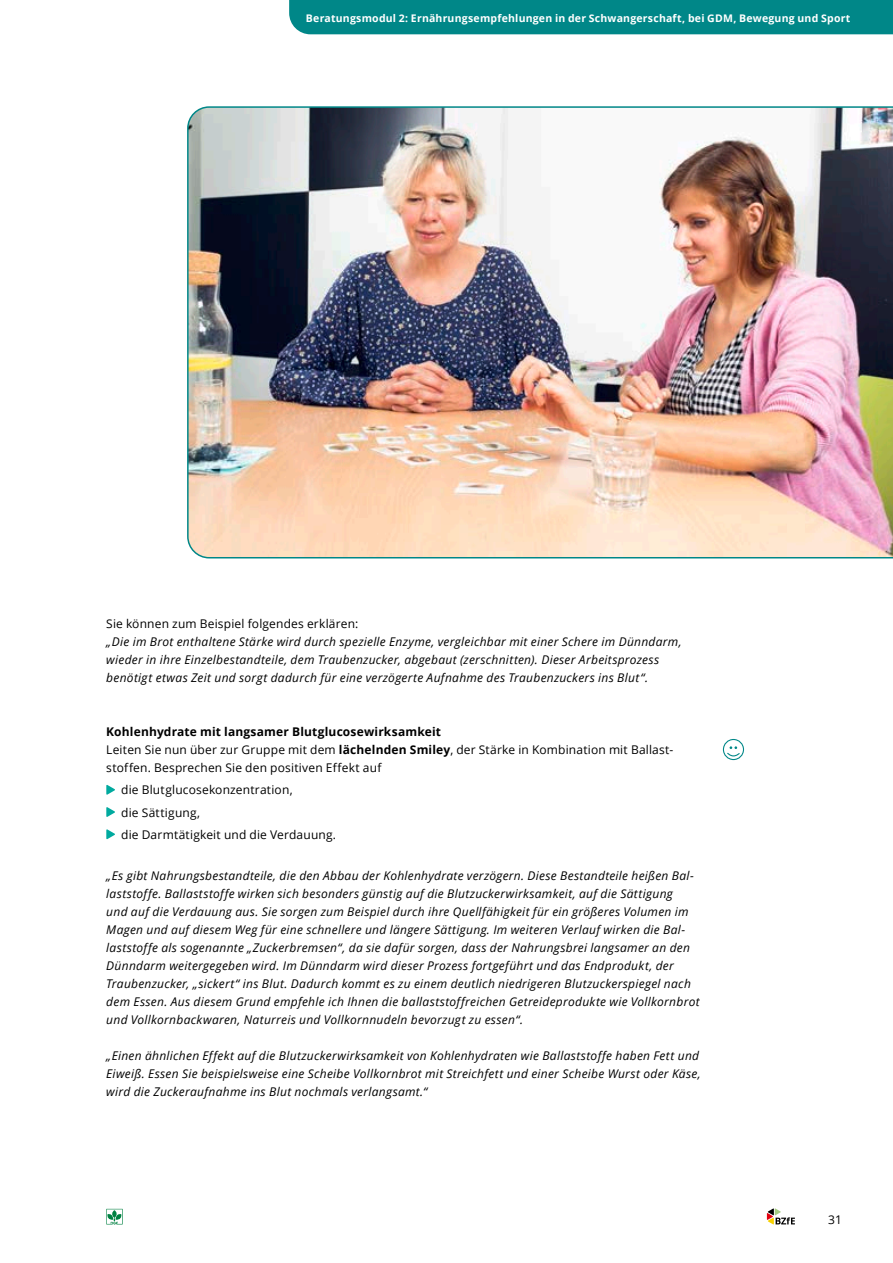
<style>
.page{position:relative;width:893px;height:1263px;background:#fff}
.page>*{position:absolute;margin:0;border:0;box-sizing:border-box;transform-origin:0 0}
.t1{font:italic 12px/18px "Open Sans";letter-spacing:.025em;color:#000}
.t2{font:12px/18px "Open Sans";letter-spacing:.015em;color:#000}
.t3{font:700 10.5px "Open Sans";letter-spacing:.02em;color:#fff}
.s1{font-weight:700}
</style>
<div class="page">
<div style="left:289px;top:0;width:604px;height:34px;background:#008788"></div>
<svg style="left:106px;top:785px;width:9px;height:10px"></svg>
<svg style="left:106px;top:807px;width:9px;height:10px"></svg>
<svg style="left:106px;top:829px;width:9px;height:10px"></svg>
<div style="left:723px;top:739px;width:21px;height:21px;border:1px solid #008788;border-radius:50%"></div>
<svg style="left:726px;top:746px;width:14px;height:11px"></svg>
<img style="left:187px;top:106px;width:706px;height:452px">
<svg style="left:767px;top:1208px;width:28px;height:16px"></svg>
<svg style="left:106px;top:1209px;width:17px;height:15px"></svg>
<p class="t3" style="left:306px;top:11px;width:546px">Beratungsmodul 2: Ernährungsempfehlungen in der Schwangerschaft, bei GDM, Bewegung und Sport</p>
<p class="t2" style="left:106px;top:614px;width:254px">Sie können zum Beispiel folgendes erklären:</p>
<p class="t1" style="left:106px;top:632px;width:577px">„Die im Brot enthaltene Stärke wird durch spezielle Enzyme, vergleichbar mit einer Schere im Dünndarm, wieder in ihre Einzelbestandteile, dem Traubenzucker, abgebaut (zerschnitten). Dieser Arbeitsprozess benötigt etwas Zeit und sorgt dadurch für eine verzögerte Aufnahme des Traubenzuckers ins Blut“.</p>
<p class="t2" style="left:106px;top:722px;width:567px"><span class="s1">Kohlenhydrate mit langsamer Blutglucosewirksamkeit<br></span>Leiten Sie nun über zur Gruppe mit dem <span class="s1">lächelnden Smiley</span>, der Stärke in Kombination mit Ballast&shy;stoffen. Besprechen Sie den positiven Effekt auf</p>
<p class="t2" style="left:121px;top:779px;width:216px;line-height:22.2px">die Blutglucosekonzentration,<br>die Sättigung,<br>die Darmtätigkeit und die Verdauung.</p>
<p class="t1" style="left:106px;top:866px;width:595px">„Es gibt Nahrungsbestandteile, die den Abbau der Kohlenhydrate verzögern. Diese Bestandteile heißen Bal&shy;laststoffe. Ballaststoffe wirken sich besonders günstig auf die Blutzuckerwirksamkeit, auf die Sättigung<br>und auf die Verdauung aus. Sie sorgen zum Beispiel durch ihre Quellfähigkeit für ein größeres Volumen im Magen und auf diesem Weg für eine schnellere und längere Sättigung. Im weiteren Verlauf wirken die Bal&shy;laststoffe als sogenannte „Zuckerbremsen“, da sie dafür sorgen, dass der Nahrungsbrei langsamer an den Dünndarm weitergegeben wird. Im Dünndarm wird dieser Prozess fortgeführt und das Endprodukt, der Traubenzucker, „sickert“ ins Blut. Dadurch kommt es zu einem deutlich niedrigeren Blutzuckerspiegel nach dem Essen. Aus diesem Grund empfehle ich Ihnen die ballaststoffreichen Getreideprodukte wie Vollkornbrot und Vollkornbackwaren, Naturreis und Vollkornnudeln bevorzugt zu essen“.</p>
<p class="t1" style="left:106px;top:1046px;width:596px;text-align:justify">„Einen ähnlichen Effekt auf die Blutzuckerwirksamkeit von Kohlenhydraten wie Ballaststoffe haben Fett und Eiweiß. Essen Sie beispielsweise eine Scheibe Vollkornbrot mit Streichfett und einer Scheibe Wurst oder Käse, wird die Zuckeraufnahme ins Blut nochmals verlangsamt.“</p>
<p class="t2" style="left:828px;top:1211px;width:15px">31</p>
</div>
